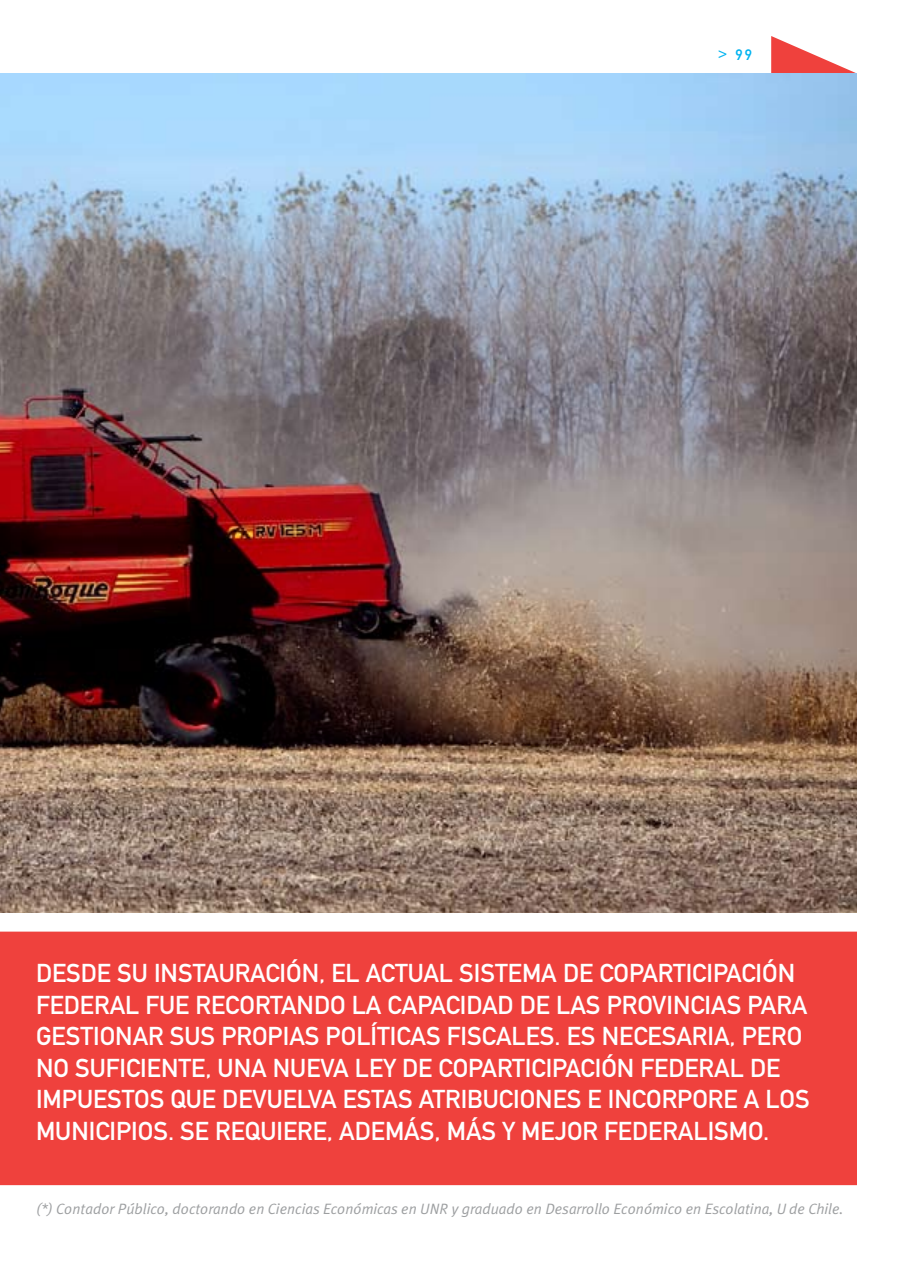
<style>
.page{position:relative;width:911px;height:1263px;background:#fff}
.page>*{position:absolute;margin:0;border:0;box-sizing:border-box;transform-origin:0 0}
.t1{font:25.5px/31.5px "DIN Mittelschrift";color:#fff}
.t2{font:italic 15px "Meta Plus Normal";color:#9d9fa1}
.t3{font:15px "DIN Mittelschrift";color:#00b3f0}
</style>
<div class="page">
<svg style="left:0;top:912px;width:857px;height:274px;background:#ef4e4a"></svg>
<svg style="left:771px;top:36px;width:86px;height:38px"></svg>
<img style="left:0;top:74px;width:857px;height:838px">
<p class="t3" style="left:718px;top:46px;width:35px">&gt; 99</p>
<p class="t1" style="left:36px;top:958px;width:775px">DESDE SU INSTAURACIÓN, EL ACTUAL SISTEMA DE COPARTICIPACIÓN FEDERAL FUE RECORTANDO LA CAPACIDAD DE LAS PROVINCIAS PARA GESTIONAR SUS PROPIAS POLÍTICAS FISCALES. ES NECESARIA, PERO NO SUFICIENTE, UNA NUEVA LEY DE COPARTICIPACIÓN FEDERAL DE IMPUESTOS QUE DEVUELVA ESTAS ATRIBUCIONES E INCORPORE A LOS MUNICIPIOS. SE REQUIERE, ADEMÁS, MÁS Y MEJOR FEDERALISMO.</p>
<p class="t2" style="left:36px;top:1199px;width:809px">(*) Contador Público, doctorando en Ciencias Económicas en UNR y graduado en Desarrollo Económico en Escolatina, U de Chile.</p>
</div>
